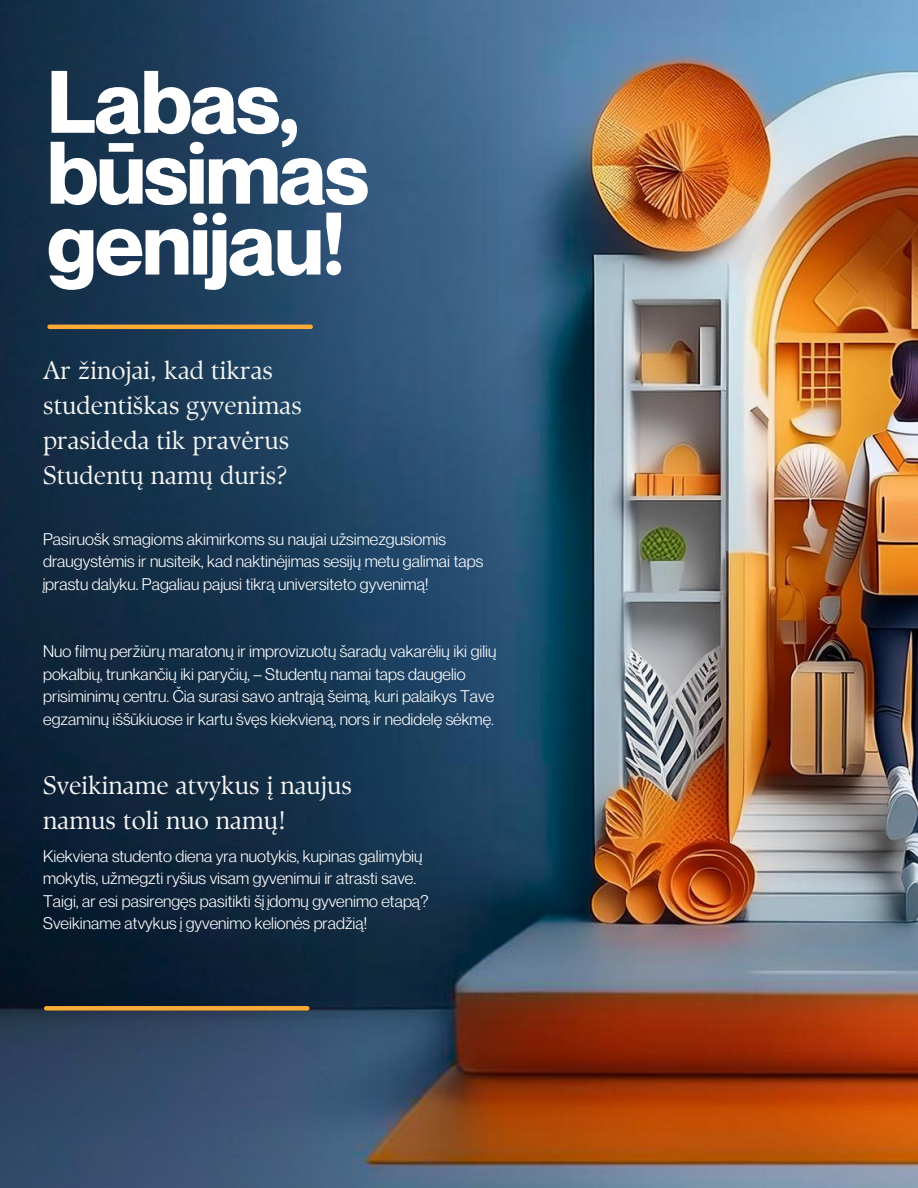
<style>
.page{position:relative;width:918px;height:1188px;background:#fff}
.page>*{position:absolute;margin:0;border:0;box-sizing:border-box;transform-origin:0 0}
.t1{font:700 86.55px/70.8px "Neue Montreal";letter-spacing:-.02em;color:#fff}
.t2{font:25.5px/34.8px "TY Serif D";color:#f3f4f3}
.t3{font:16.5px/22.5px "Neue Montreal";color:#fff}
</style>
<div class="page">
<img style="left:0;top:0;width:918px;height:1188px">
<hr style="left:50px;top:325px;width:261px;height:4px;background:#faaa37">
<div style="left:46px;top:1006px;width:261px;height:5px;background:#faaa37"></div>
<h1 class="t1" style="left:47px;top:65px;width:323px">Labas, būsimas genijau!</h1>
<h2 class="t2" style="left:43px;top:353px;width:260px">Ar žinojai, kad tikras studentiškas gyvenimas prasideda tik pravėrus<br>Studentų namų duris?</h2>
<p class="t3" style="left:43px;top:528px;width:442px">Pasiruošk smagioms akimirkoms su naujai užsimezgusiomis draugystėmis ir nusiteik, kad naktinėjimas sesijų metu galimai taps įprastu dalyku. Pagaliau pajusi tikrą universiteto gyvenimą!</p>
<p class="t3" style="left:43px;top:640px;width:455px">Nuo filmų peržiūrų maratonų ir improvizuotų šaradų vakarėlių iki gilių pokalbių, trunkančių iki paryčių, – Studentų namai taps daugelio prisiminimų centru. Čia surasi savo antrąją šeimą, kuri palaikys Tave egzaminų iššūkiuose ir kartu švęs kiekvieną, nors ir nedidelę sėkmę.</p>
<h2 class="t2" style="left:43px;top:768px;width:310px">Sveikiname atvykus į naujus namus toli nuo namų!</h2>
<p class="t3" style="left:43px;top:844px;width:387px">Kiekviena studento diena yra nuotykis, kupinas galimybių mokytis, užmegzti ryšius visam gyvenimui ir atrasti save.<br>Taigi, ar esi pasirengęs pasitikti šį įdomų gyvenimo etapą?<br>Sveikiname atvykus į gyvenimo kelionės pradžią!</p>
</div>
